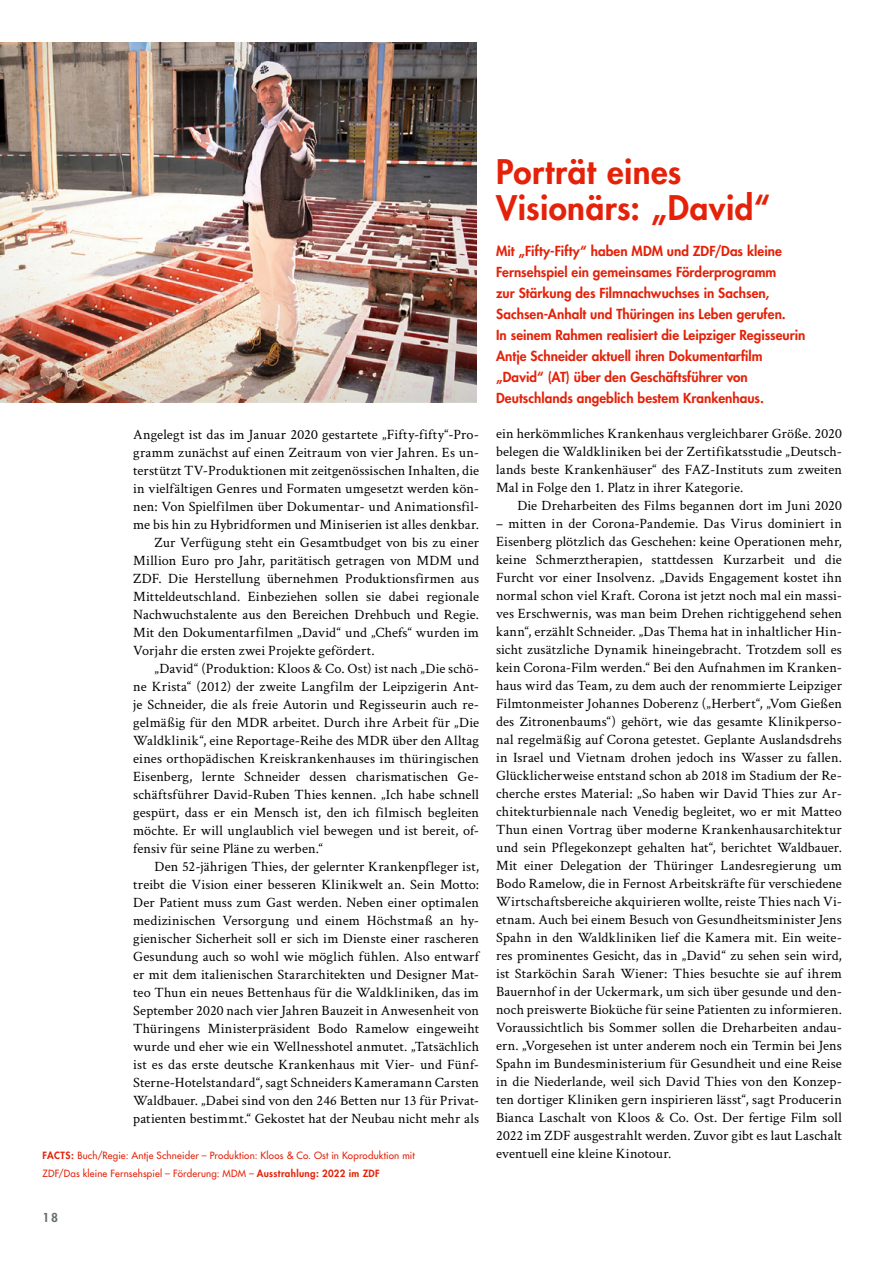
<style>
.page{position:relative;width:893px;height:1263px;background:#fff}
.page>*{position:absolute;margin:0;border:0;box-sizing:border-box;transform-origin:0 0}
.t1{font:800 33px/36px "Futura Std";letter-spacing:.015em;color:#e4220a}
.t2{font:14.25px/18px "Crimson Text";letter-spacing:.01em;color:#000;text-align:justify}
.t3{font:800 13.5px/21px "Futura Std";letter-spacing:.005em;color:#e4220a}
.t4{font:800 12px "Futura Std";color:#677168}
.t5{font:500 9.75px/18px "Futura Std";letter-spacing:.015em;color:#e4220a}
.s1{font-weight:800}
</style>
<div class="page">
<img style="left:0;top:43px;width:476px;height:360px">
<p class="t2" style="left:133px;top:424px;width:347px">Angelegt ist das im Januar 2020 gestartete „Fifty-fifty“-Pro-</p>
<p class="t2" style="left:133px;top:442px;width:347px">gramm zunächst auf einen Zeitraum von vier Jahren. Es un-</p>
<p class="t2" style="left:133px;top:460px;width:347px">terstützt TV-Produktionen mit zeitgenössischen Inhalten, die</p>
<p class="t2" style="left:133px;top:478px;width:347px">in vielfältigen Genres und Formaten umgesetzt werden kön-</p>
<p class="t2" style="left:133px;top:496px;width:347px">nen: Von Spielfilmen über Dokumentar- und Animationsfil-</p>
<p class="t2" style="left:133px;top:514px;width:347px">me bis hin zu Hybridformen und Miniserien ist alles denkbar.</p>
<p class="t2" style="left:154px;top:532px;width:326px">Zur Verfügung steht ein Gesamtbudget von bis zu einer</p>
<p class="t2" style="left:133px;top:550px;width:347px">Million Euro pro Jahr, paritätisch getragen von MDM und</p>
<p class="t2" style="left:133px;top:568px;width:347px">ZDF. Die Herstellung übernehmen Produktionsfirmen aus</p>
<p class="t2" style="left:133px;top:586px;width:347px">Mitteldeutschland. Einbeziehen sollen sie dabei regionale</p>
<p class="t2" style="left:133px;top:604px;width:347px">Nachwuchstalente aus den Bereichen Drehbuch und Regie.</p>
<p class="t2" style="left:133px;top:622px;width:347px">Mit den Dokumentarfilmen „David“ und „Chefs“ wurden im</p>
<p class="t2" style="left:133px;top:640px;width:243px">Vorjahr die ersten zwei Projekte gefördert.</p>
<p class="t2" style="left:154px;top:658px;width:326px">„David“ (Produktion: Kloos &amp; Co. Ost) ist nach „Die schö-</p>
<p class="t2" style="left:133px;top:676px;width:347px">ne Krista“ (2012) der zweite Langfilm der Leipzigerin Ant-</p>
<p class="t2" style="left:133px;top:694px;width:347px">je Schneider, die als freie Autorin und Regisseurin auch re-</p>
<p class="t2" style="left:133px;top:712px;width:347px">gelmäßig für den MDR arbeitet. Durch ihre Arbeit für „Die</p>
<p class="t2" style="left:133px;top:730px;width:347px">Waldklinik“, eine Reportage-Reihe des MDR über den Alltag</p>
<p class="t2" style="left:133px;top:748px;width:347px">eines orthopädischen Kreiskrankenhauses im thüringischen</p>
<p class="t2" style="left:133px;top:766px;width:347px">Eisenberg, lernte Schneider dessen charismatischen Ge-</p>
<p class="t2" style="left:133px;top:784px;width:347px">schäftsführer David-Ruben Thies kennen. „Ich habe schnell</p>
<p class="t2" style="left:133px;top:802px;width:347px">gespürt, dass er ein Mensch ist, den ich filmisch begleiten</p>
<p class="t2" style="left:133px;top:820px;width:347px">möchte. Er will unglaublich viel bewegen und ist bereit, of-</p>
<p class="t2" style="left:133px;top:838px;width:191px">fensiv für seine Pläne zu werben.“</p>
<p class="t2" style="left:154px;top:856px;width:326px">Den 52-jährigen Thies, der gelernter Krankenpfleger ist,</p>
<p class="t2" style="left:133px;top:874px;width:347px">treibt die Vision einer besseren Klinikwelt an. Sein Motto:</p>
<p class="t2" style="left:133px;top:892px;width:347px">Der Patient muss zum Gast werden. Neben einer optimalen</p>
<p class="t2" style="left:133px;top:910px;width:347px">medizinischen Versorgung und einem Höchstmaß an hy-</p>
<p class="t2" style="left:133px;top:928px;width:347px">gienischer Sicherheit soll er sich im Dienste einer rascheren</p>
<p class="t2" style="left:133px;top:946px;width:347px">Gesundung auch so wohl wie möglich fühlen. Also entwarf</p>
<p class="t2" style="left:133px;top:964px;width:347px">er mit dem italienischen Stararchitekten und Designer Mat-</p>
<p class="t2" style="left:133px;top:982px;width:347px">teo Thun ein neues Bettenhaus für die Waldkliniken, das im</p>
<p class="t2" style="left:133px;top:1000px;width:347px">September 2020 nach vier Jahren Bauzeit in Anwesenheit von</p>
<p class="t2" style="left:133px;top:1018px;width:347px">Thüringens Ministerpräsident Bodo Ramelow eingeweiht</p>
<p class="t2" style="left:133px;top:1036px;width:347px">wurde und eher wie ein Wellnesshotel anmutet. „Tatsächlich</p>
<p class="t2" style="left:133px;top:1054px;width:347px">ist es das erste deutsche Krankenhaus mit Vier- und Fünf-</p>
<p class="t2" style="left:133px;top:1072px;width:347px">Sterne-Hotelstandard“, sagt Schneiders Kameramann Carsten</p>
<p class="t2" style="left:133px;top:1090px;width:347px">Waldbauer. „Dabei sind von den 246 Betten nur 13 für Privat-</p>
<p class="t2" style="left:133px;top:1108px;width:347px">patienten bestimmt.“ Gekostet hat der Neubau nicht mehr als</p>
<p class="t5" style="left:43px;top:1146px;width:374px"><span class="s1">FACTS:</span> Buch/Regie: Antje Schneider – Produktion: Kloos &amp; Co. Ost in Koproduktion mit<br>ZDF/Das kleine Fernsehspiel – Förderung: MDM – <span class="s1">Ausstrahlung: 2022 im ZDF</span></p>
<p class="t4" style="left:43px;top:1210px;width:17px">18</p>
<h1 class="t1" style="left:496px;top:154px;width:275px">Porträt eines<br>Visionärs: „David“</h1>
<p class="t3" style="left:496px;top:240px;width:311px">Mit „Fifty-Fifty“ haben MDM und ZDF/Das kleine Fernsehspiel ein gemeinsames Förderprogramm<br>zur Stärkung des Filmnachwuchses in Sachsen, Sachsen-Anhalt und Thüringen ins Leben gerufen.<br>In seinem Rahmen realisiert die Leipziger Regisseurin Antje Schneider aktuell ihren Dokumentarfilm „David“ (AT) über den Geschäftsführer von Deutschlands angeblich bestem Krankenhaus.</p>
<p class="t2" style="left:496px;top:424px;width:347px">ein herkömmliches Krankenhaus vergleichbarer Größe. 2020 belegen die Waldkliniken bei der Zertifikatsstudie „Deutsch&shy;lands beste Krankenhäuser“ des FAZ-Instituts zum zweiten Mal in Folge den 1. Platz in ihrer Kategorie.</p>
<p class="t2" style="left:517px;top:496px;width:326px">Die Dreharbeiten des Films begannen dort im Juni 2020</p>
<p class="t2" style="left:496px;top:514px;width:347px">– mitten in der Corona-Pandemie. Das Virus dominiert in Eisenberg plötzlich das Geschehen: keine Operationen mehr, keine Schmerztherapien, stattdessen Kurzarbeit und die Furcht vor einer Insolvenz. „Davids Engagement kostet ihn normal schon viel Kraft. Corona ist jetzt noch mal ein massi&shy;ves Erschwernis, was man beim Drehen richtiggehend sehen kann“, erzählt Schneider. „Das Thema hat in inhaltlicher Hin&shy;sicht zusätzliche Dynamik hineingebracht. Trotzdem soll es kein Corona-Film werden.“ Bei den Aufnahmen im Kranken&shy;haus wird das Team, zu dem auch der renommierte Leipziger Filmtonmeister Johannes Doberenz („Herbert“, „Vom Gießen des Zitronenbaums“) gehört, wie das gesamte Klinikperso&shy;nal regelmäßig auf Corona getestet. Geplante Auslandsdrehs in Israel und Vietnam drohen jedoch ins Wasser zu fallen.<br>Glücklicherweise entstand schon ab 2018 im Stadium der Re&shy;cherche erstes Material: „So haben wir David Thies zur Ar&shy;chitekturbiennale nach Venedig begleitet, wo er mit Matteo Thun einen Vortrag über moderne Krankenhausarchitektur und sein Pflegekonzept gehalten hat“, berichtet Waldbauer.<br>Mit einer Delegation der Thüringer Landesregierung um Bodo Ramelow, die in Fernost Arbeitskräfte für verschiedene Wirtschaftsbereiche akquirieren wollte, reiste Thies nach Vi&shy;etnam. Auch bei einem Besuch von Gesundheitsminister Jens Spahn in den Waldkliniken lief die Kamera mit. Ein weite&shy;res prominentes Gesicht, das in „David“ zu sehen sein wird, ist Starköchin Sarah Wiener: Thies besuchte sie auf ihrem Bauernhof in der Uckermark, um sich über gesunde und den&shy;noch preiswerte Bioküche für seine Patienten zu informieren.<br>Voraussichtlich bis Sommer sollen die Dreharbeiten andau&shy;ern. „Vorgesehen ist unter anderem noch ein Termin bei Jens Spahn im Bundesministerium für Gesundheit und eine Reise in die Niederlande, weil sich David Thies von den Konzep&shy;ten dortiger Kliniken gern inspirieren lässt“, sagt Producerin Bianca Laschalt von Kloos &amp; Co. Ost. Der fertige Film soll 2022 im ZDF ausgestrahlt werden. Zuvor gibt es laut Laschalt eventuell eine kleine Kinotour.</p>
</div>
